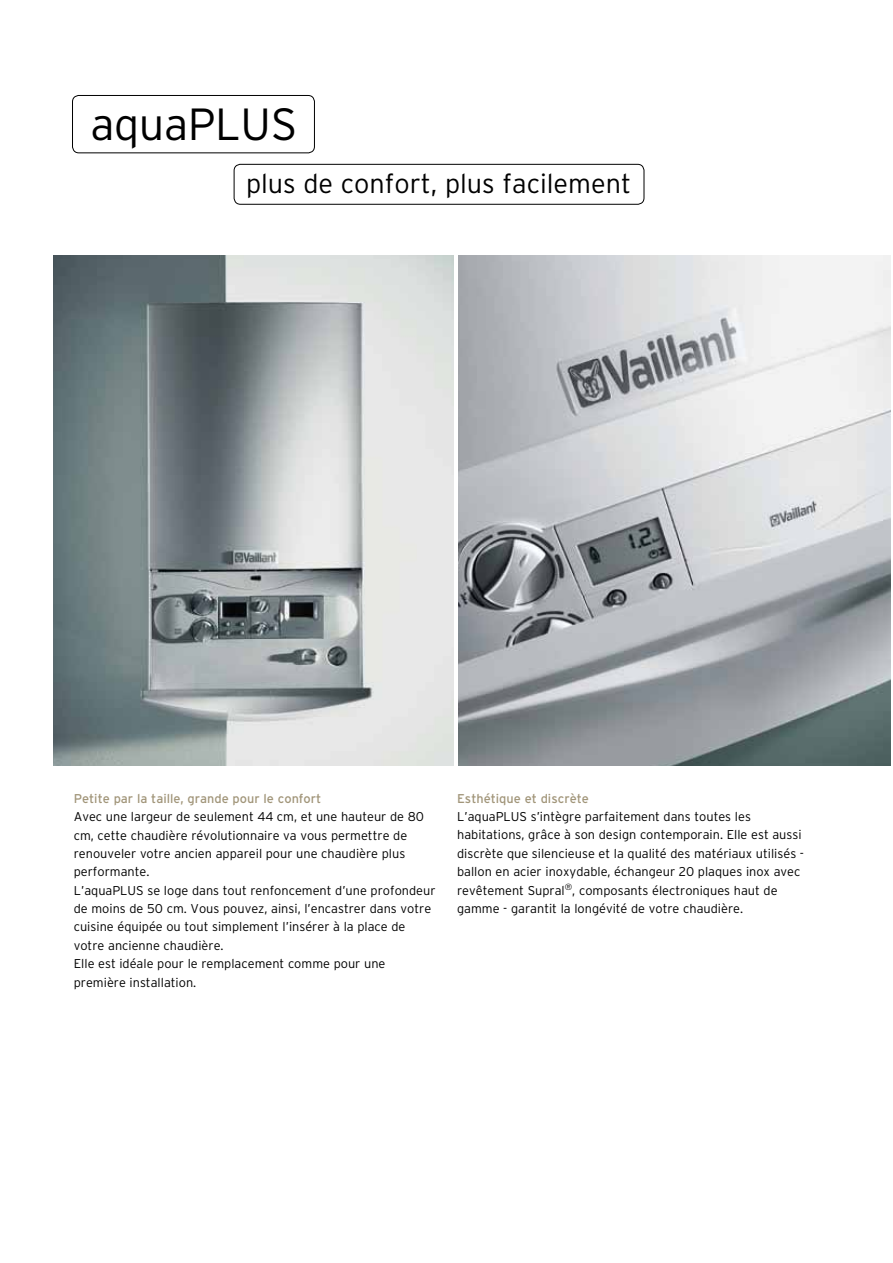
<style>
.page{position:relative;width:893px;height:1263px;background:#fff}
.page>*{position:absolute;margin:0;border:0;box-sizing:border-box;transform-origin:0 0}
.t1{font:300 45px "Interstate";letter-spacing:-.01em;color:#000}
.t2{font:300 27px "Interstate";color:#000}
.t3{font:300 12.75px/18.3px "Interstate";color:#000}
.t4{font:12.75px "Interstate";color:#a19579}
</style>
<div class="page">
<img style="left:458px;top:255px;width:433px;height:510px">
<img style="left:54px;top:255px;width:400px;height:510px">
<div style="left:72px;top:95px;width:243px;height:58px;border:1px solid #000;border-radius:6px"></div>
<div style="left:234px;top:164px;width:410px;height:40px;border:1px solid #000;border-radius:6px"></div>
<h1 class="t1" style="left:90px;top:98px;width:208px">aquaPLUS</h1>
<h2 class="t2" style="left:246px;top:169px;width:386px">plus de confort, plus facilement</h2>
<p class="t4" style="left:74px;top:791px;width:249px">Petite par la taille, grande pour le confort</p>
<p class="t3" style="left:74px;top:807px;width:363px">Avec une largeur de seulement 44 cm, et une hauteur de 80 cm, cette chaudière révolutionnaire va vous permettre de renouveler votre ancien appareil pour une chaudière plus performante.<br>L’aquaPLUS se loge dans tout renfoncement d’une profondeur de moins de 50 cm. Vous pouvez, ainsi, l’encastrer dans votre cuisine équipée ou tout simplement l’insérer à la place de votre ancienne chaudière.<br>Elle est idéale pour le remplacement comme pour une première installation.</p>
<p class="t4" style="left:457px;top:791px;width:133px">Esthétique et discrète</p>
<p class="t3" style="left:457px;top:807px;width:348px">L’aquaPLUS s’intègre parfaitement dans toutes les habitations, grâce à son design contemporain. Elle est aussi discrète que silencieuse et la qualité des matériaux utilisés - ballon en acier inoxydable, échangeur 20 plaques inox avec revêtement Supral<sup>®</sup>, composants électroniques haut de gamme - garantit la longévité de votre chaudière.</p>
</div>
